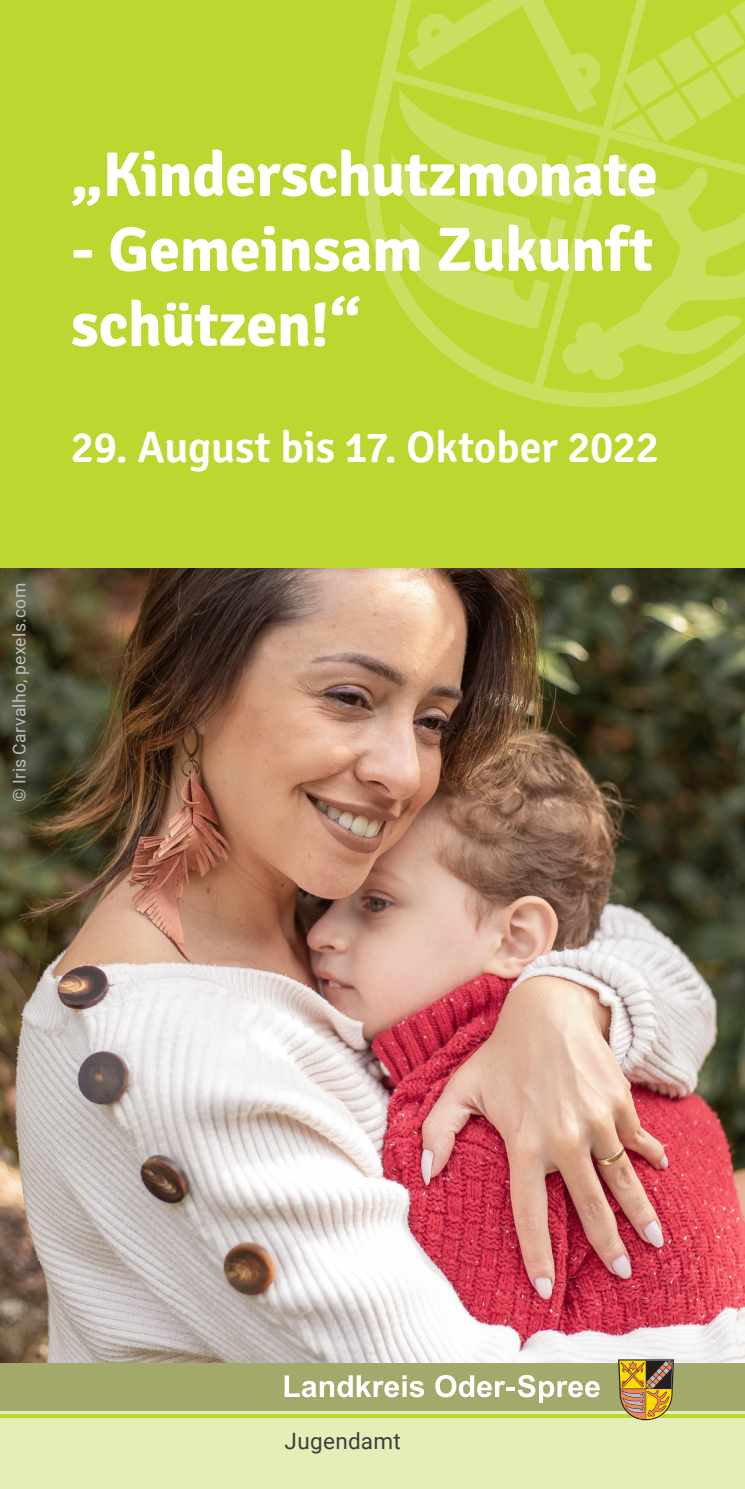
<style>
.page{position:relative;width:745px;height:1489px;background:#fff}
.page>*{position:absolute;margin:0;border:0;box-sizing:border-box;transform-origin:0 0}
.t1{font:700 62.5px/75px "Signika";letter-spacing:-.01em;color:#fff}
.t2{font:600 43.75px "Signika";letter-spacing:-.005em;color:#fff}
.t3{font:22.5px "Roboto";letter-spacing:.015em;color:#3e3e3f}
.t4{font:17.5px "Roboto";letter-spacing:.02em;color:#bcbdc0}
</style>
<div class="page">
<div style="left:0;top:0;width:744px;height:1488px;background:#e6eeb8"></div>
<div style="left:0;top:0;width:744px;height:568px;background:#bed630"></div>
<svg style="left:363px;top:0;width:381px;height:408px"></svg>
<img style="left:0;top:568px;width:744px;height:794px">
<hr style="left:0;top:1414px;width:744px;height:3px;background:#bed630">
<div style="left:0;top:1362px;width:744px;height:48px;background:#a3a96b"></div>
<svg style="left:284px;top:1375px;width:140px;height:22px"></svg>
<svg style="left:435px;top:1375px;width:164px;height:27px"></svg>
<svg style="left:617px;top:1359px;width:56px;height:61px"></svg>
<p class="t1" style="left:71px;top:138px;width:588px">„Kinderschutzmonate</p>
<p class="t1" style="left:71px;top:213px;width:583px">- Gemeinsam Zukunft schützen!“</p>
<p class="t2" style="left:71px;top:421px;width:589px">29. August bis 17. Oktober 2022</p>
<p class="t4" style="left:7px;top:802px;width:220px;rotate:-90deg">© Iris Carvalho, pexels.com</p>
<p class="t3" style="left:284px;top:1424px;width:118px">Jugendamt</p>
</div>
